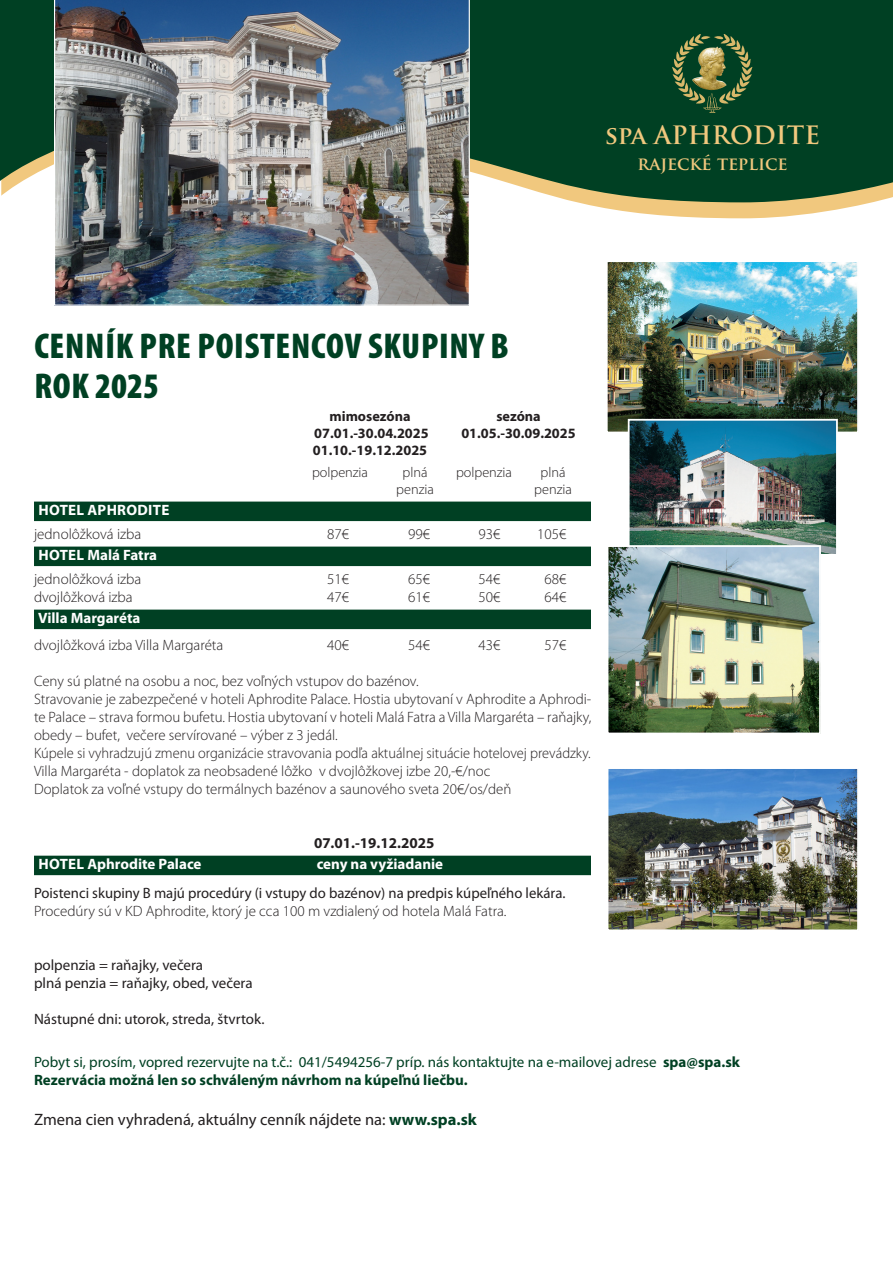
<style>
.page{position:relative;width:893px;height:1263px;background:#fff}
.page>*{position:absolute;margin:0;border:0;box-sizing:border-box;transform-origin:0 0}
.Východzie{font:900 condensed 36px "Myriad Pro";letter-spacing:.02em;color:#004023}
.t1{font:700 24.75px "Trajan Pro";letter-spacing:-.005em;color:#f1c87e}
.t2{font:700 17.85px "Trajan Pro";color:#f1c87e}
.t3{font:16.5px "Myriad Pro";color:#231f20}
.Východzie-2{font:300 15px/18px "Myriad Pro";color:#231f20;text-align:justify}
.Východzie-3{font:15px "Myriad Pro";color:#231f20}
.t4{font:15px "Myriad Pro";color:#004023}
.Východzie-4{font:300 15px "Myriad Pro";color:#231f20;scale:.96 1}
.t5{font:700 15px "Myriad Pro";color:#fff}
.t6{font:700 15px "Myriad Pro";color:#004023}
.t7{font:700 15px "Myriad Pro";color:#231f20}
.t8{font:700 15px "Myriad Pro";letter-spacing:.02em;color:#fff}
.t9{font:700 14.25px "Myriad Pro";color:#231f20}
.t10{font:300 14.25px "Myriad Pro";color:#231f20}
.s1{font-weight:700}
.s2{font-weight:700;color:#004023}
</style>
<div class="page">
<svg style="left:576px;top:202px;width:297px;height:16px;fill:#f1c87e"></svg>
<svg style="left:0;top:0;width:893px;height:202px;background:#124c2e"></svg>
<div style="left:34px;top:502px;width:573px;height:19px;background:#004023"></div>
<div style="left:34px;top:547px;width:557px;height:19px;background:#004023"></div>
<div style="left:34px;top:610px;width:557px;height:19px;background:#004023"></div>
<div style="left:34px;top:856px;width:557px;height:19px;background:#004023"></div>
<img style="left:54px;top:0;width:416px;height:306px">
<div style="left:591px;top:425px;width:268px;height:515px;background:#fff"></div>
<img style="left:609px;top:263px;width:247px;height:167px">
<div style="left:606px;top:260px;width:253px;height:173px;border:2px solid #fff"></div>
<img style="left:631px;top:422px;width:204px;height:131px">
<div style="left:628px;top:419px;width:210px;height:137px;border:2px solid #fff"></div>
<img style="left:610px;top:548px;width:208px;height:183px">
<div style="left:607px;top:545px;width:214px;height:189px;border:2px solid #fff"></div>
<img style="left:610px;top:770px;width:246px;height:158px">
<div style="left:607px;top:767px;width:252px;height:164px;border:2px solid #fff"></div>
<svg style="left:672px;top:34px;width:80px;height:79px;background:#325b33"></svg>
<img style="left:692px;top:47px;width:35px;height:43px">
<p class="t1" style="left:605px;top:119px;width:217px">spa APHRODITE</p>
<p class="t2" style="left:637px;top:153px;width:152px">rajecké teplice</p>
<p class="Východzie" style="left:34px;top:326px;width:476px">CENNÍK PRE POISTENCOV SKUPINY B</p>
<p class="Východzie" style="left:34px;top:366px;width:126px">ROK 2025</p>
<p class="t9" style="left:330px;top:407px;width:83px">mimosezóna</p>
<p class="t9" style="left:496px;top:407px;width:46px">sezóna</p>
<p class="t9" style="left:314px;top:424px;width:116px">07.01.-30.04.2025</p>
<p class="t9" style="left:461px;top:424px;width:116px">01.05.-30.09.2025</p>
<p class="t9" style="left:313px;top:441px;width:116px">01.10.-19.12.2025</p>
<p class="t10" style="left:312px;top:463px;width:58px">polpenzia</p>
<p class="t10" style="left:403px;top:463px;width:26px">plná</p>
<p class="t10" style="left:456px;top:463px;width:58px">polpenzia</p>
<p class="t10" style="left:541px;top:463px;width:26px">plná</p>
<p class="t10" style="left:396px;top:480px;width:39px">penzia</p>
<p class="t10" style="left:534px;top:480px;width:39px">penzia</p>
<p class="t8" style="left:38px;top:500px;width:132px">HOTEL APHRODITE</p>
<p class="Východzie-2" style="left:34px;top:525px;width:109px">jednolôžková izba</p>
<p class="Východzie-2" style="left:327px;top:525px;width:23px">87€</p>
<p class="Východzie-2" style="left:408px;top:525px;width:23px">99€</p>
<p class="Východzie-2" style="left:479px;top:525px;width:23px">93€</p>
<p class="Východzie-2" style="left:537px;top:525px;width:31px">105€</p>
<p class="t5" style="left:38px;top:545px;width:120px">HOTEL Malá Fatra</p>
<p class="Východzie-2" style="left:34px;top:570px;width:109px">jednolôžková izba</p>
<p class="Východzie-2" style="left:327px;top:570px;width:23px">51€</p>
<p class="Východzie-2" style="left:408px;top:570px;width:23px">65€</p>
<p class="Východzie-2" style="left:479px;top:570px;width:23px">54€</p>
<p class="Východzie-2" style="left:545px;top:570px;width:23px">68€</p>
<p class="Východzie-2" style="left:34px;top:588px;width:100px">dvojlôžková izba</p>
<p class="Východzie-2" style="left:327px;top:588px;width:23px">47€</p>
<p class="Východzie-2" style="left:408px;top:588px;width:23px">61€</p>
<p class="Východzie-2" style="left:479px;top:588px;width:23px">50€</p>
<p class="Východzie-2" style="left:545px;top:588px;width:23px">64€</p>
<p class="t5" style="left:38px;top:608px;width:104px">Villa Margaréta</p>
<p class="Východzie-2" style="left:34px;top:636px;width:191px">dvojlôžková izba Villa Margaréta</p>
<p class="Východzie-2" style="left:327px;top:636px;width:23px">40€</p>
<p class="Východzie-2" style="left:408px;top:636px;width:23px">54€</p>
<p class="Východzie-2" style="left:479px;top:636px;width:23px">43€</p>
<p class="Východzie-2" style="left:545px;top:636px;width:23px">57€</p>
<p class="Východzie-2" style="left:34px;top:672px;width:386px">Ceny sú platné na osobu a noc, bez voľných vstupov do bazénov.</p>
<p class="Východzie-2" style="left:34px;top:690px;width:559px">Stravovanie je zabezpečené v hoteli Aphrodite Palace. Hostia ubytovaní v Aphrodite a Aphrodi&shy;te Palace – strava formou bufetu. Hostia ubytovaní v hoteli Malá Fatra a Villa Margaréta – raňajky, obedy – bufet, večere servírované – výber z 3 jedál.</p>
<p class="Východzie-4" style="left:34px;top:744px;width:581px">Kúpele si vyhradzujú zmenu organizácie stravovania podľa aktuálnej situácie hotelovej prevádzky.</p>
<p class="Východzie-2" style="left:34px;top:762px;width:458px">Villa Margaréta - doplatok za neobsadené lôžko v dvojlôžkovej izbe 20,-€/noc</p>
<p class="Východzie-2" style="left:34px;top:780px;width:479px">Doplatok za voľné vstupy do termálnych bazénov a saunového sveta 20€/os/deň</p>
<p class="t7" style="left:314px;top:833px;width:122px">07.01.-19.12.2025</p>
<p class="t5" style="left:38px;top:854px;width:165px">HOTEL Aphrodite Palace</p>
<p class="t5" style="left:317px;top:854px;width:128px">ceny na vyžiadanie</p>
<p class="Východzie-3" style="left:34px;top:883px;width:533px">Poistenci skupiny B majú procedúry (i vstupy do bazénov) na predpis kúpeľného lekára.</p>
<p class="Východzie-2" style="left:34px;top:902px;width:474px">Procedúry sú v KD Aphrodite, ktorý je cca 100 m vzdialený od hotela Malá Fatra.</p>
<p class="Východzie-3" style="left:34px;top:955px;width:171px">polpenzia = raňajky, večera</p>
<p class="Východzie-3" style="left:34px;top:973px;width:220px">plná penzia = raňajky, obed, večera</p>
<p class="Východzie-3" style="left:34px;top:1009px;width:232px">Nástupné dni: utorok, streda, štvrtok.</p>
<p class="t4" style="left:34px;top:1053px;width:707px">Pobyt si, prosím, vopred rezervujte na t.č.: 041/5494256-7 príp. nás kontaktujte na e-mailovej adrese <span class="s1">spa@spa.sk</span></p>
<p class="t6" style="left:34px;top:1070px;width:435px">Rezervácia možná len so schváleným návrhom na kúpeľnú liečbu.</p>
<p class="t3" style="left:34px;top:1109px;width:444px">Zmena cien vyhradená, aktuálny cenník nájdete na: <span class="s2">www.spa.sk</span></p>
</div>
